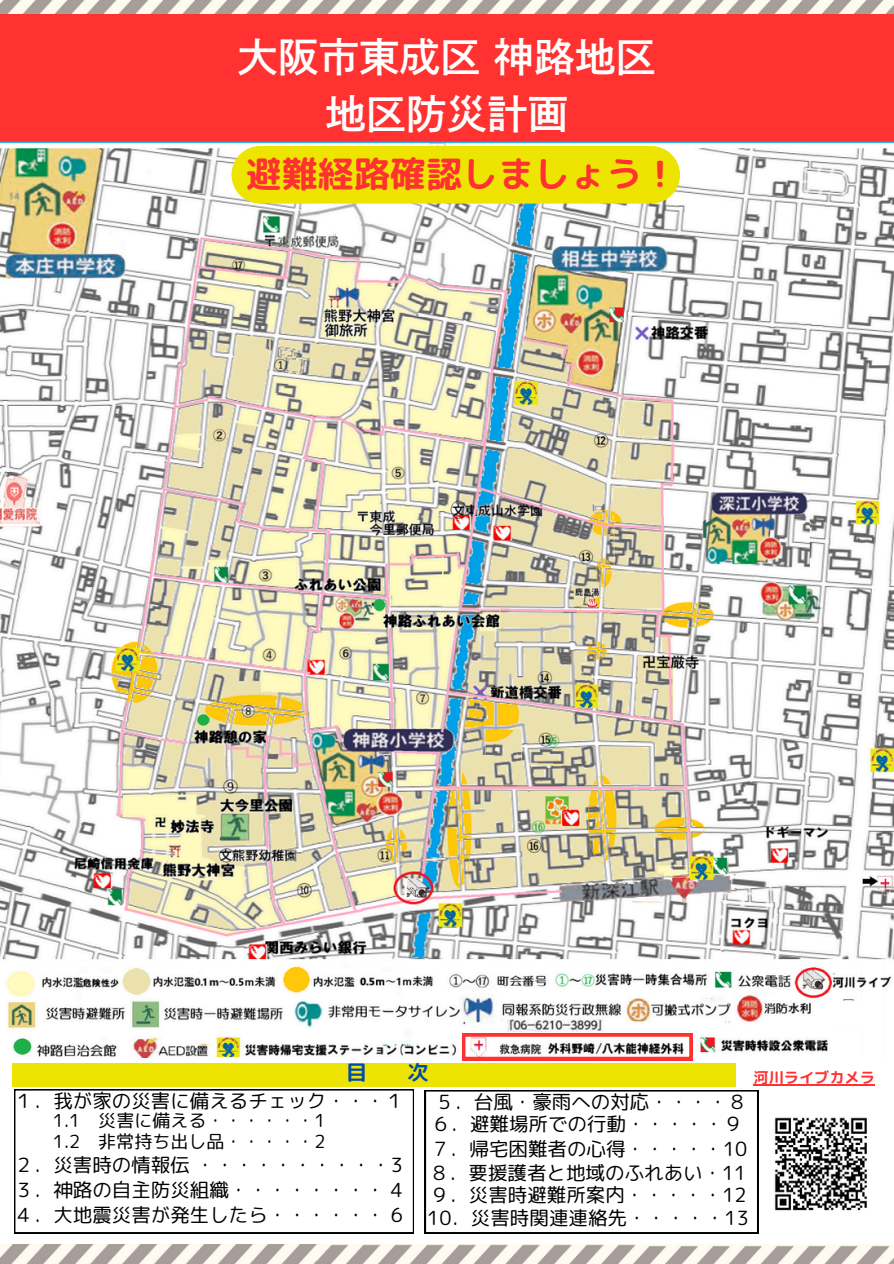
<style>
.page{position:relative;width:894px;height:1264px;background:#fff}
.page>*{position:absolute;margin:0;border:0;box-sizing:border-box;transform-origin:0 0}
.t1{font:40.5px/56.2px "DMT Shuei Go Gin Std B";color:#fff;text-align:center}
.t2{font:36px "rounded mplus 1 p bold";color:#ff3131}
.t3{font:21px "rounded mplus 1 p bold";color:#004aad}
.t4{font:19.5px "rounded mplus 1 p regular";color:#000}
.t5{font:18px "rounded mplus 1 p regular";color:#000}
.t6{font:15.15px "rounded mplus 1 p bold";color:#ff3131}
</style>
<div class="page">
<img style="left:0;top:0;width:893px;height:15px">
<img style="left:0;top:1244px;width:893px;height:19px">
<div style="left:0;top:15px;width:893px;height:142px;background:#ff3131"></div>
<img style="left:0;top:142px;width:892px;height:915px">
<div style="left:231px;top:146px;width:449px;height:58px;background:#eee402"></div>
<img style="left:774px;top:1117px;width:93px;height:94px">
<div style="left:13px;top:1063px;width:722px;height:23px;background:#eee402"></div>
<svg style="left:14px;top:1089px;width:400px;height:144px"></svg>
<svg style="left:425px;top:1090px;width:332px;height:143px"></svg>
<svg style="left:462px;top:1033px;width:230px;height:27px"></svg>
<hr style="left:753px;top:1084px;width:121px;height:1px;background:#ff3131">
<p class="t1" style="left:237px;top:29px;width:419px">大阪市東成区神路地区地区防災計画</p>
<h1 class="t2" style="left:246px;top:148px;width:433px">避難経路確認しましょう！</h1>
<h2 class="t3" style="left:346px;top:1057px;width:22px">目</h2>
<h2 class="t3" style="left:407px;top:1057px;width:22px">次</h2>
<p class="t6" style="left:753px;top:1066px;width:123px">河川ライブカメラ</p>
<h3 class="t4" style="left:14px;top:1087px;width:391px">１．我が家の災害に備えるチェック・・・１</h3>
<h4 class="t4" style="left:435px;top:1088px;width:313px">５．台風・豪雨への対応・・・・８</h4>
<h5 class="t4" style="left:430px;top:1134px;width:318px">７．帰宅困難者の心得・・・・・10</h5>
<h4 class="t4" style="left:429px;top:1158px;width:318px">８．要援護者と地域のふれあい・11</h4>
<h5 class="t5" style="left:53px;top:1107px;width:274px">1.1 災害に備える・・・・・・1</h5>
<h4 class="t4" style="left:431px;top:1110px;width:313px">６．避難場所での行動・・・・・９</h4>
<h4 class="t5" style="left:53px;top:1128px;width:274px">1.2 非常持ち出し品・・・・・2</h4>
<h4 class="t4" style="left:429px;top:1181px;width:318px">９．災害時避難所案内・・・・・12</h4>
<h4 class="t4" style="left:427px;top:1204px;width:323px">10．災害時関連連絡先・・・・・13</h4>
<h4 class="t4" style="left:14px;top:1151px;width:390px">２．災害時の情報伝・・・・・・・・・・3</h4>
<h4 class="t4" style="left:14px;top:1175px;width:390px">３．神路の自主防災組織・・・・・・・・ 4</h4>
<p class="t4" style="left:14px;top:1200px;width:390px">４．大地震災害が発生したら・・・・・・ 6</p>
</div>
